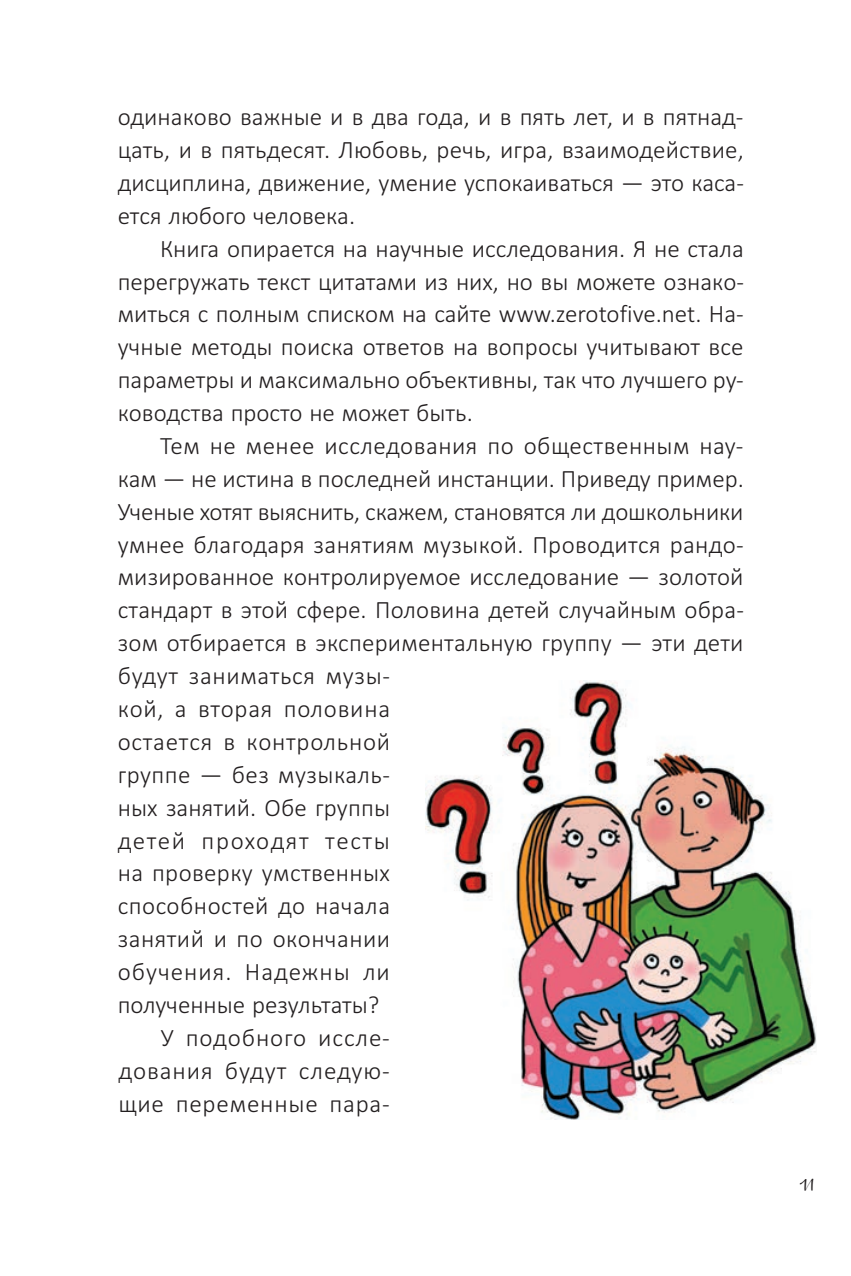
<style>
.page{position:relative;width:851px;height:1276px;background:#fff}
.page>*{position:absolute;margin:0;border:0;box-sizing:border-box;transform-origin:0 0}
.t1{font:300 25px/32.8px "Calibri";letter-spacing:.005em;color:#231f20;text-align:justify}
.t2{font:300 25px "Calibri";letter-spacing:.03em;color:#231f20}
.t3{font:300 25px "Calibri";letter-spacing:.035em;color:#231f20}
.t4{font:300 25px "Calibri";letter-spacing:.025em;color:#231f20}
.t5{font:300 25px "Calibri";letter-spacing:.065em;color:#231f20}
.t6{font:300 25px "Calibri";letter-spacing:.045em;color:#231f20}
.t7{font:25px "ALS Syys Script";color:#231f20}
</style>
<div class="page">
<img style="left:425px;top:681px;width:391px;height:438px">
<p class="t1" style="left:118px;top:100px;width:627px">одинаково важные и в два года, и в пять лет, и в пятнад&shy;цать, и в пятьдесят. Любовь, речь, игра, взаимодействие, дисциплина, движение, умение успокаиваться — это каса&shy;ется любого человека.</p>
<p class="t1" style="left:118px;top:232px;width:627px;text-indent:43px">Книга опирается на научные исследования. Я не стала перегружать текст цитатами из них, но вы можете ознако&shy;миться с полным списком на сайте www.zerotofive.net. На&shy;учные методы поиска ответов на вопросы учитывают все параметры и максимально объективны, так что лучшего ру&shy;ководства просто не может быть.</p>
<p class="t1" style="left:160px;top:429px;width:584px">Тем не менее исследования по общественным нау-</p>
<p class="t1" style="left:118px;top:462px;width:627px">кам — не истина в последней инстанции. Приведу пример.</p>
<p class="t1" style="left:118px;top:495px;width:627px">Ученые хотят выяснить, скажем, становятся ли дошкольники</p>
<p class="t1" style="left:118px;top:527px;width:627px">умнее благодаря занятиям музыкой. Проводится рандо-</p>
<p class="t1" style="left:118px;top:560px;width:627px">мизированное контролируемое исследование — золотой</p>
<p class="t1" style="left:118px;top:593px;width:627px">стандарт в этой сфере. Половина детей случайным обра-</p>
<p class="t1" style="left:118px;top:626px;width:627px">зом отбирается в экспериментальную группу — эти дети</p>
<p class="t4" style="left:118px;top:661px;width:274px">будут заниматься музы-</p>
<p class="t2" style="left:118px;top:694px;width:274px">кой, а вторая половина</p>
<p class="t2" style="left:118px;top:726px;width:274px">остается в контрольной</p>
<p class="t1" style="left:118px;top:758px;width:274px">группе — без музыкаль-</p>
<p class="t1" style="left:118px;top:790px;width:274px">ных занятий. Обе группы</p>
<p class="t5" style="left:118px;top:825px;width:274px">детей проходят тесты</p>
<p class="t1" style="left:118px;top:856px;width:274px">на проверку умственных</p>
<p class="t1" style="left:118px;top:889px;width:274px">способностей до начала</p>
<p class="t1" style="left:118px;top:922px;width:274px">занятий и по окончании</p>
<p class="t6" style="left:118px;top:957px;width:274px">обучения. Надежны ли</p>
<p class="t1" style="left:118px;top:988px;width:263px">полученные результаты?</p>
<p class="t3" style="left:161px;top:1022px;width:230px">У подобного иссле-</p>
<p class="t3" style="left:118px;top:1055px;width:273px">дования будут следую-</p>
<p class="t2" style="left:118px;top:1088px;width:273px">щие переменные пара-</p>
<p class="t7" style="left:799px;top:1167px;width:17px">11</p>
</div>
